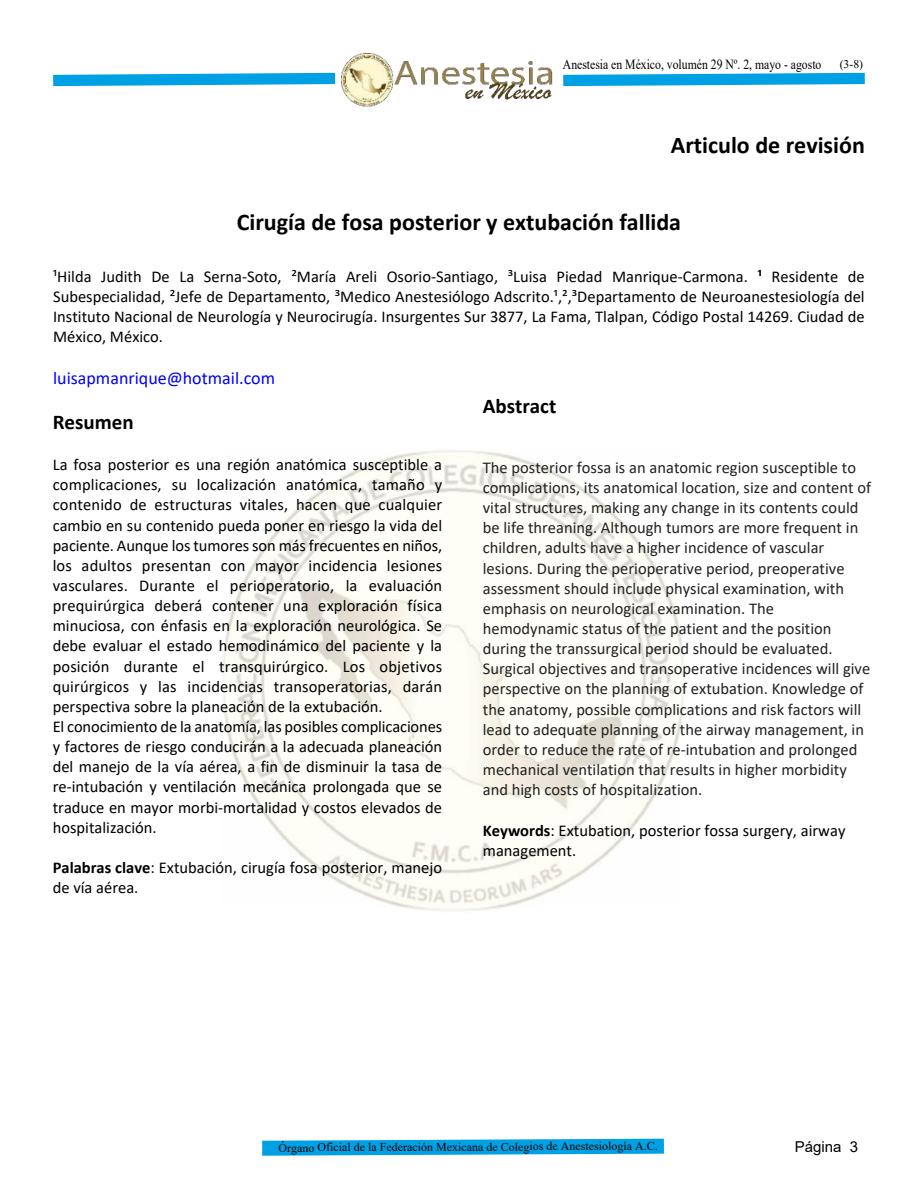
<style>
.page{position:relative;width:918px;height:1188px;background:#fff}
.page>*{position:absolute;margin:0;border:0;box-sizing:border-box;transform-origin:0 0}
.t1{font:700 24px "Calibri";color:#000}
.t2{font:700 21px "Calibri";color:#000}
.t3{font:18px "Calibri";color:#00f}
.t4{font:16.5px/20.1px "Calibri";color:#000}
.t5{font:16.5px/20.1px "Calibri";color:#212121}
.t6{font:15px "Arial";color:#000}
.t7{font:13.95px "Times New Roman";color:#000;scale:.84 1}
.t8{font:12px "Times New Roman";letter-spacing:-.005em;color:#000}
.t9{font:11.7px "Times New Roman";color:#000}
.s1{font-weight:700}
</style>
<div class="page">
<svg style="left:262px;top:1138px;width:402px;height:18px;background:#2aafe8"></svg>
<img style="left:343px;top:54px;width:209px;height:53px">
<svg style="left:53px;top:67px;width:293px;height:25px"></svg>
<svg style="left:552px;top:71px;width:313px;height:16px"></svg>
<img style="left:223px;top:450px;width:461px;height:461px">
<p class="t7" style="left:563px;top:60px;width:309px">Anestesia en México, volumén 29 Nº. 2, mayo - agosto</p>
<p class="t9" style="left:840px;top:60px;width:25px">(3-8)</p>
<h1 class="t1" style="left:671px;top:135px;width:195px">Articulo de revisión</h1>
<h1 class="t1" style="left:237px;top:212px;width:446px">Cirugía de fosa posterior y extubación fallida</h1>
<p class="t4" style="left:53px;top:267px;width:813px;text-align:justify">¹Hilda Judith De La Serna-Soto, ²María Areli Osorio-Santiago, ³Luisa Piedad Manrique-Carmona. <span class="s1">¹</span> Residente de Subespecialidad, ²Jefe de Departamento, ³Medico Anestesiólogo Adscrito.¹,²,³Departamento de Neuroanestesiología del Instituto Nacional de Neurología y Neurocirugía. Insurgentes Sur 3877, La Fama, Tlalpan, Código Postal 14269. Ciudad de México, México.</p>
<p class="t3" style="left:53px;top:371px;width:224px">luisapmanrique@hotmail.com</p>
<p class="t2" style="left:53px;top:413px;width:82px">Resumen</p>
<p class="t4" style="left:53px;top:456px;width:391px">La fosa posterior es una región anatómica susceptible a complicaciones, su localización anatómica, tamaño y contenido de estructuras vitales, hacen que cualquier cambio en su contenido pueda poner en riesgo la vida del paciente. Aunque los tumores son más frecuentes en niños, los adultos presentan con mayor incidencia lesiones vasculares. Durante el perioperatorio, la evaluación prequirúrgica deberá contener una exploración física minuciosa, con énfasis en la exploración neurológica. Se debe evaluar el estado hemodinámico del paciente y la posición durante el transquirúrgico. Los objetivos quirúrgicos y las incidencias transoperatorias, darán perspectiva sobre la planeación de la extubación.<br>El conocimiento de la anatomía, las posibles complicaciones y factores de riesgo conducirán a la adecuada planeación del manejo de la vía aérea, a fin de disminuir la tasa de re-intubación y ventilación mecánica prolongada que se traduce en mayor morbi-mortalidad y costos elevados de hospitalización.</p>
<p class="t4" style="left:53px;top:859px;width:391px"><span class="s1">Palabras clave</span>: Extubación, cirugía fosa posterior, manejo de vía aérea.</p>
<p class="t2" style="left:483px;top:398px;width:75px">Abstract</p>
<p class="t5" style="left:483px;top:459px;width:390px">The posterior fossa is an anatomic region susceptible to complications, its anatomical location, size and content of vital structures, making any change in its contents could be life threaning. Although tumors are more frequent in children, adults have a higher incidence of vascular lesions. During the perioperative period, preoperative assessment should include physical examination, with emphasis on neurological examination. The hemodynamic status of the patient and the position during the transsurgical period should be evaluated.<br>Surgical objectives and transoperative incidences will give perspective on the planning of extubation. Knowledge of the anatomy, possible complications and risk factors will lead to adequate planning of the airway management, in order to reduce the rate of re-intubation and prolonged mechanical ventilation that results in higher morbidity and high costs of hospitalization.</p>
<p class="t4" style="left:483px;top:821px;width:364px"><span class="s1">Keywords</span>: Extubation, posterior fossa surgery, airway management.</p>
<p class="t8" style="left:279px;top:1142px;width:381px">Órgano Oficial de la Federación Mexicana de Colegios de Anestesiología A.C.</p>
<p class="t6" style="left:795px;top:1142px;width:65px">Página 3</p>
</div>
